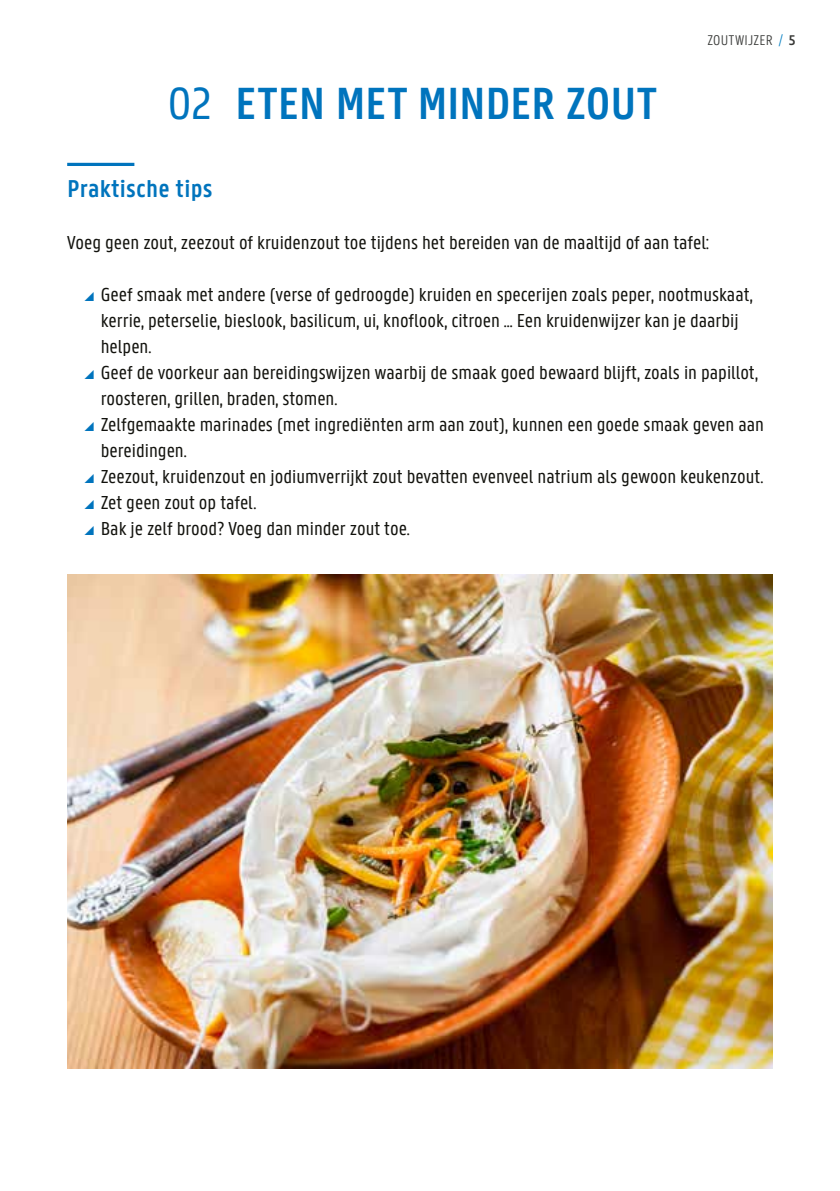
<style>
.page{position:relative;width:840px;height:1191px;background:#fff}
.page>*{position:absolute;margin:0;border:0;box-sizing:border-box;transform-origin:0 0}
.t1{font:600 48px "U Gent Panno Text";letter-spacing:-.005em;color:#0074bd}
.t2{font:600 26px "U Gent Panno Text";letter-spacing:.01em;color:#0074bd}
.t3{font:20px/26px "U Gent Panno Text";color:#12120d}
.t4{font:300 15px "U Gent Panno Text";letter-spacing:.015em;color:#383937}
.s1{font-weight:400}
.s2{color:#007dc2}
.s3{font-weight:600}
</style>
<div class="page">
<hr style="left:67px;top:163px;width:67px;height:3px;background:#0074bd">
<img style="left:67px;top:575px;width:705px;height:493px">
<h1 class="t1" style="left:168px;top:74px;width:490px"><span class="s1">02</span> ETEN MET MINDER ZOUT</h1>
<p class="t4" style="left:707px;top:31px;width:90px">ZOUTWIJZER <span class="s2">/</span> <span class="s3">5</span></p>
<h2 class="t2" style="left:67px;top:173px;width:147px">Praktische tips</h2>
<p class="t3" style="left:67px;top:229px;width:643px">Voeg geen zout, zeezout of kruidenzout toe tijdens het bereiden van de maaltijd of aan tafel:</p>
<p class="t3" style="left:101px;top:281px;width:664px">Geef smaak met andere (verse of gedroogde) kruiden en specerijen zoals peper, nootmuskaat, kerrie, peterselie, bieslook, basilicum, ui, knoflook, citroen … Een kruidenwijzer kan je daarbij helpen.<br>Geef de voorkeur aan bereidingswijzen waarbij de smaak goed bewaard blijft, zoals in papillot, roosteren, grillen, braden, stomen.<br>Zelfgemaakte marinades (met ingrediënten arm aan zout), kunnen een goede smaak geven aan bereidingen.<br>Zeezout, kruidenzout en jodiumverrijkt zout bevatten evenveel natrium als gewoon keukenzout.<br>Zet geen zout op tafel.<br>Bak je zelf brood? Voeg dan minder zout toe.</p>
</div>
